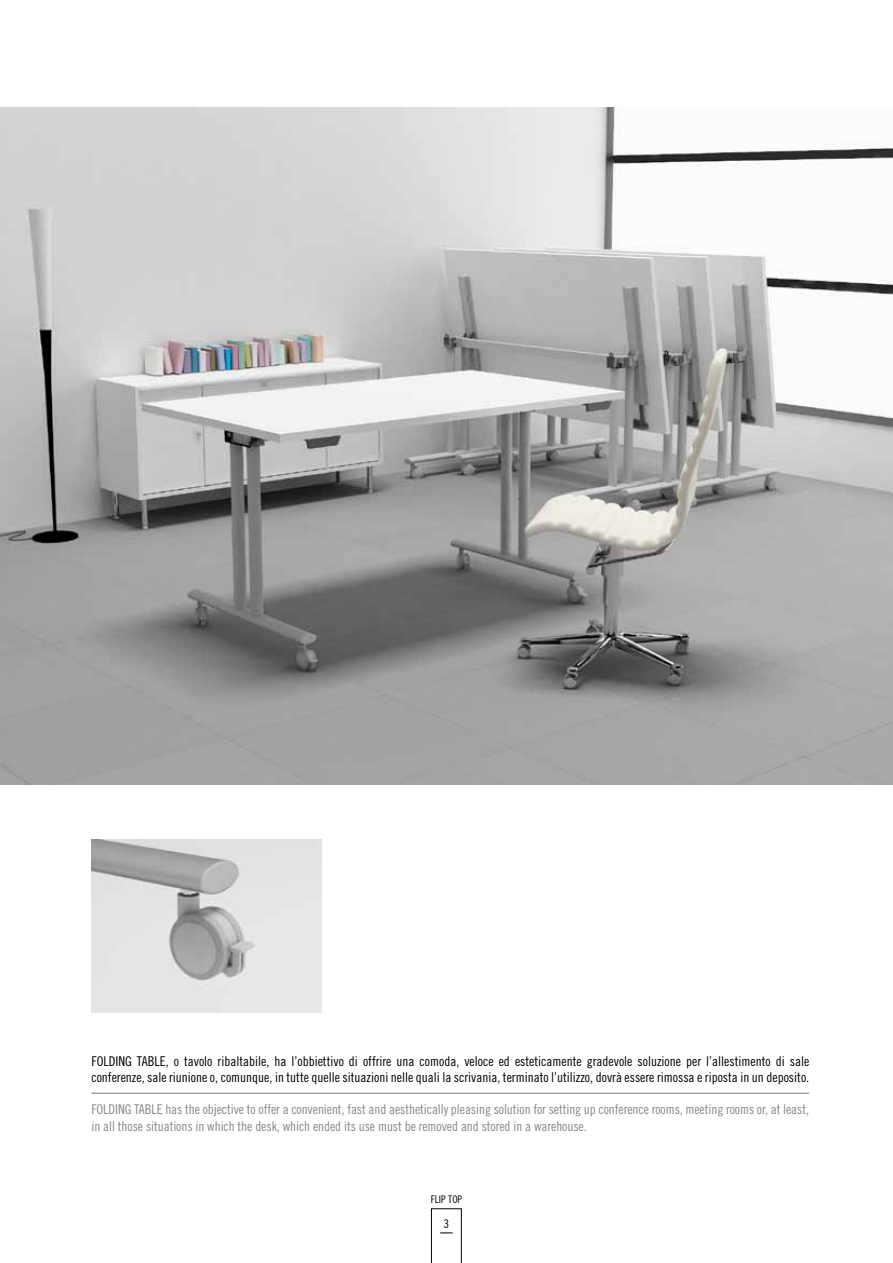
<style>
.page{position:relative;width:893px;height:1263px;background:#fff}
.page>*{position:absolute;margin:0;border:0;box-sizing:border-box;transform-origin:0 0}
.t1{font:13.5px/16.2px "Trade Gothic LT Std Cn 18";color:#000}
.t2{font:13.5px/16.2px "Trade Gothic LT Std Cn 18";letter-spacing:-.005em;color:#87888a}
.t3{font:12px "Trade Gothic LT Std Cn 18";color:#000}
.t4{font:10.5px "Trade Gothic LT Std Cn 18";color:#000}
</style>
<div class="page">
<img style="left:0;top:107px;width:893px;height:677px">
<hr style="left:91px;top:1093px;width:718px;height:1px;background:#7b7c7e">
<svg style="left:431px;top:1208px;width:30px;height:55px"></svg>
<img style="left:91px;top:840px;width:231px;height:173px">
<p class="t1" style="left:91px;top:1053px;width:719px">FOLDING TABLE, o tavolo ribaltabile, ha l’obbiettivo di offrire una comoda, veloce ed esteticamente gradevole soluzione per l’allestimento di sale conferenze, sale riunione o, comunque, in tutte quelle situazioni nelle quali la scrivania, terminato l’utilizzo, dovrà essere rimossa e riposta in un deposito.</p>
<p class="t2" style="left:91px;top:1101px;width:719px">FOLDING TABLE has the objective to offer a convenient, fast and aesthetically pleasing solution for setting up conference rooms, meeting rooms or, at least, in all those situations in which the desk, which ended its use must be removed and stored in a warehouse.</p>
<p class="t4" style="left:431px;top:1193px;width:33px">FLIP TOP</p>
<p class="t3" style="left:444px;top:1216px;width:7px">3</p>
</div>
